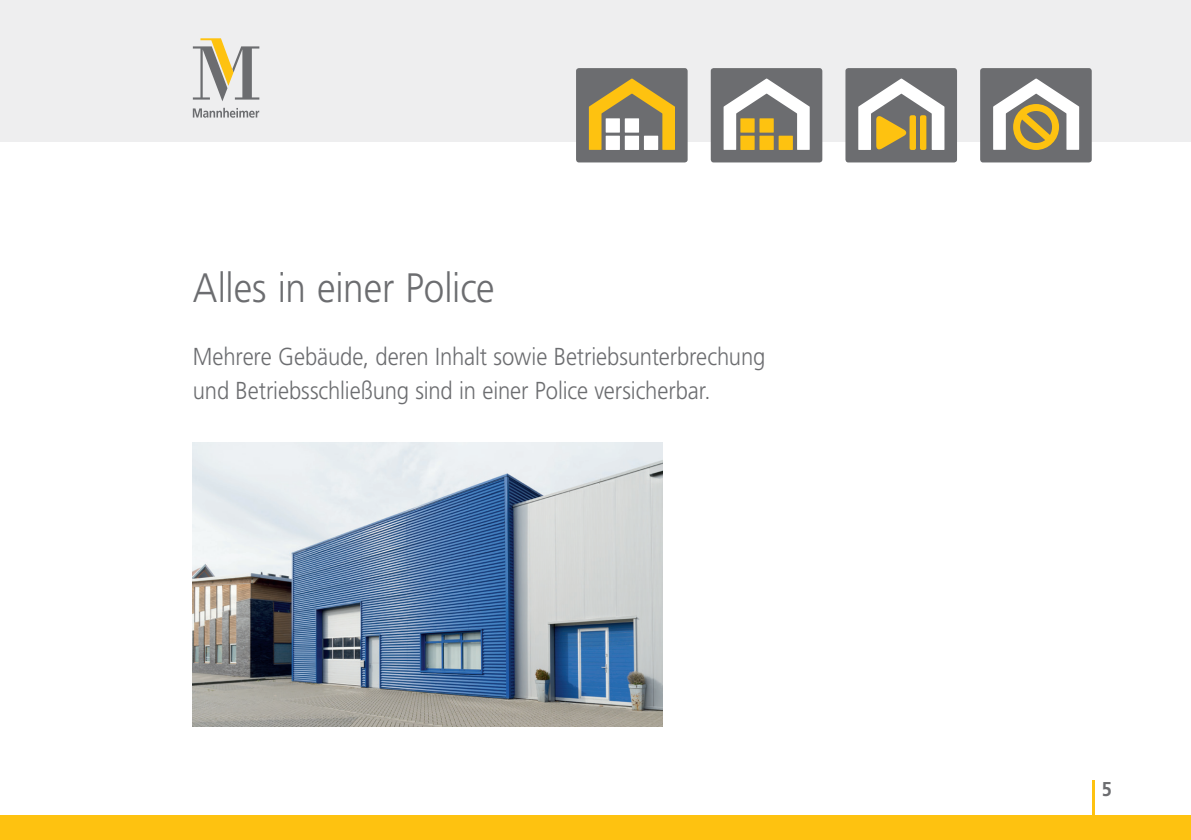
<style>
.page{position:relative;width:1191px;height:840px;background:#fff}
.page>*{position:absolute;margin:0;border:0;box-sizing:border-box;transform-origin:0 0}
.t1{font:300 41px "Frutiger";letter-spacing:-.005em;color:#6c6d70;scale:.9 1}
.t2{font:300 24.4px/34px "Frutiger";letter-spacing:-.005em;color:#6c6d70;scale:.9 1}
.t3{font:700 20px "Frutiger";color:#6c6d70;scale:.9 1}
</style>
<div class="page">
<img style="left:193px;top:442px;width:469px;height:284px">
<hr style="left:1091px;top:780px;width:3px;height:59px;background:#fec210">
<div style="left:0;top:0;width:1191px;height:142px;background:#eeeeef"></div>
<div style="left:845px;top:68px;width:112px;height:94px;background:#6c6d70;border-radius:3px"></div>
<svg style="left:858px;top:78px;width:86px;height:72px"></svg>
<div style="left:980px;top:68px;width:111px;height:94px;background:#6c6d70;border-radius:3px"></div>
<svg style="left:993px;top:78px;width:86px;height:72px"></svg>
<div style="left:576px;top:68px;width:111px;height:94px;background:#6c6d70;border-radius:3px"></div>
<svg style="left:589px;top:78px;width:86px;height:72px"></svg>
<div style="left:711px;top:68px;width:111px;height:94px;background:#6c6d70;border-radius:3px"></div>
<svg style="left:723px;top:78px;width:86px;height:72px"></svg>
<div style="left:0;top:815px;width:1191px;height:24px;background:#fec210"></div>
<svg style="left:193px;top:38px;width:66px;height:63px"></svg>
<svg style="left:193px;top:108px;width:66px;height:10px"></svg>
<h1 class="t1" style="left:193px;top:265px;width:337px">Alles in einer Police</h1>
<p class="t2" style="left:193px;top:339px;width:637px">Mehrere Gebäude, deren Inhalt sowie Betriebsunterbrechung und Betriebsschließung sind in einer Police versicherbar.</p>
<p class="t3" style="left:1101px;top:776px;width:13px">5</p>
</div>
